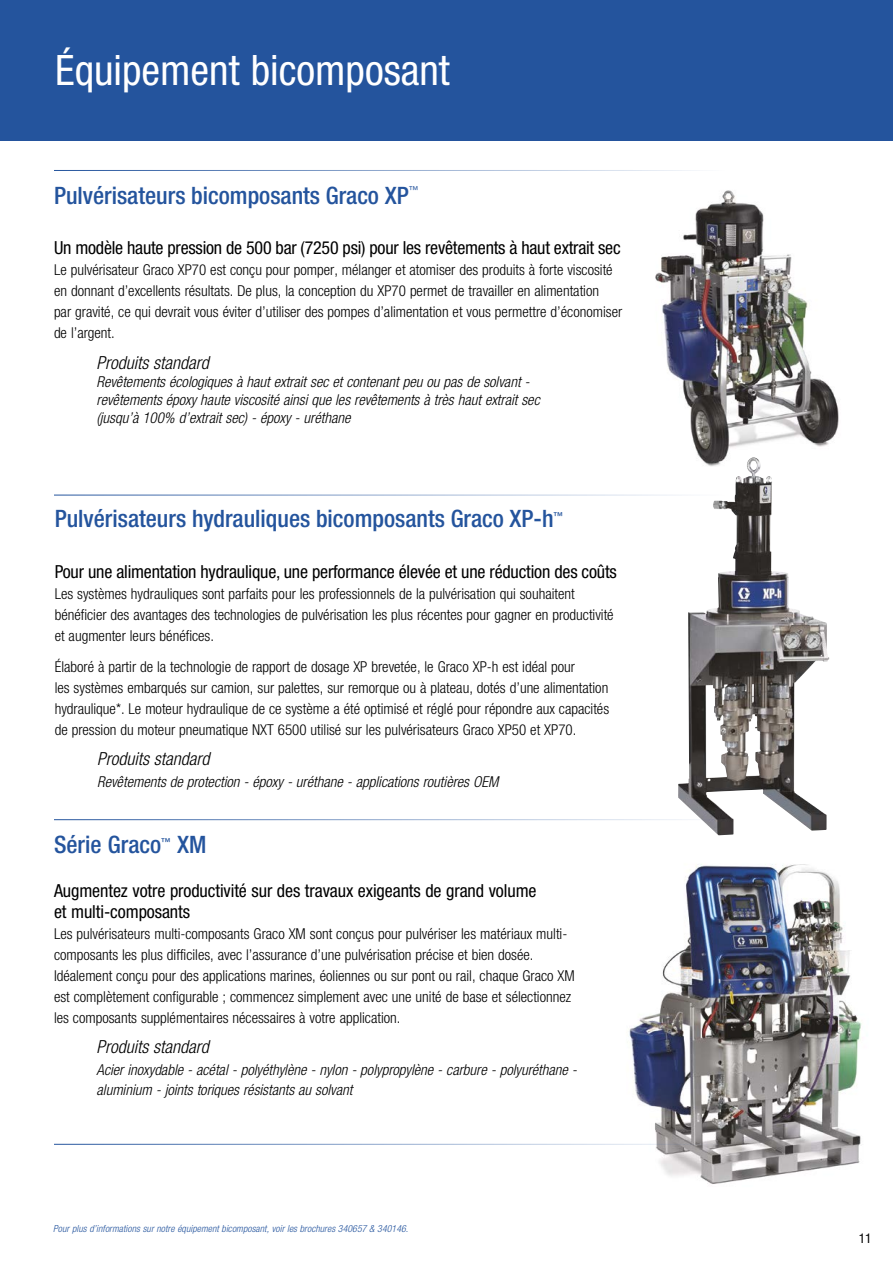
<style>
.page{position:relative;width:893px;height:1263px;background:#fff}
.page>*{position:absolute;margin:0;border:0;box-sizing:border-box;transform-origin:0 0}
.t1{font:condensed 42px "Helvetica Neue LT Std";color:#fff}
.t2{font:500 condensed 24px "Helvetica Neue LT Std";color:#24549d}
.t3{font:condensed 18px/21.6px "Helvetica Neue LT Std";letter-spacing:-.01em;color:#000}
.t4{font:italic 300 condensed 18px "Helvetica Neue LT Std";color:#000}
.t5{font:300 condensed 15px/21px "Helvetica Neue LT Std";color:#000}
.t6{font:italic 300 condensed 15px/18px "Helvetica Neue LT Std";color:#000}
.t7{font:condensed 13.5px "Helvetica Neue LT Std";color:#000}
.t8{font:italic 300 condensed 9.75px "Helvetica Neue LT Std";letter-spacing:.01em;color:#24549d}
.t9{font:500 condensed 9.6px "Helvetica Neue LT Std";color:#24549d}
.t10{font:condensed 9.6px "Helvetica Neue LT Std";color:#24549d}
</style>
<div class="page">
<div style="left:0;top:0;width:893px;height:140px;background:#24549d"></div>
<img style="left:655px;top:190px;width:184px;height:270px">
<img style="left:678px;top:460px;width:149px;height:375px">
<img style="left:629px;top:864px;width:233px;height:320px">
<hr style="left:54px;top:495px;width:784px;height:1px;background:#24549d">
<hr style="left:54px;top:1144px;width:784px;height:1px;background:#24549d">
<hr style="left:54px;top:170px;width:784px;height:1px;background:#24549d">
<hr style="left:54px;top:819px;width:784px;height:1px;background:#24549d">
<h1 class="t1" style="left:55px;top:46px;width:396px">Équipement bicomposant</h1>
<h2 class="t2" style="left:54px;top:181px;width:356px">Pulvérisateurs bicomposants Graco XP</h2>
<p class="t10" style="left:409px;top:184px;width:11px">™</p>
<p class="t3" style="left:54px;top:237px;width:568px">Un modèle haute pression de 500 bar (7250 psi) pour les revêtements à haut extrait sec</p>
<p class="t5" style="left:54px;top:259px;width:570px">Le pulvérisateur Graco XP70 est conçu pour pomper, mélanger et atomiser des produits à forte viscosité en donnant d’excellents résultats. De plus, la conception du XP70 permet de travailler en alimentation<br>par gravité, ce qui devrait vous éviter d’utiliser des pompes d’alimentation et vous permettre d’économiser de l’argent.</p>
<p class="t4" style="left:97px;top:352px;width:114px">Produits standard</p>
<p class="t6" style="left:97px;top:373px;width:445px">Revêtements écologiques à haut extrait sec et contenant peu ou pas de solvant - revêtements époxy haute viscosité ainsi que les revêtements à très haut extrait sec (jusqu’à 100% d’extrait sec) - époxy - uréthane</p>
<h2 class="t2" style="left:55px;top:504px;width:500px">Pulvérisateurs hydrauliques bicomposants Graco XP-h</h2>
<p class="t9" style="left:554px;top:510px;width:11px">™</p>
<p class="t3" style="left:55px;top:560px;width:564px">Pour une alimentation hydraulique, une performance élevée et une réduction des coûts</p>
<p class="t5" style="left:55px;top:583px;width:560px">Les systèmes hydrauliques sont parfaits pour les professionnels de la pulvérisation qui souhaitent bénéficier des avantages des technologies de pulvérisation les plus récentes pour gagner en productivité et augmenter leurs bénéfices.</p>
<p class="t5" style="left:55px;top:656px;width:556px">Élaboré à partir de la technologie de rapport de dosage XP brevetée, le Graco XP-h est idéal pour<br>les systèmes embarqués sur camion, sur palettes, sur remorque ou à plateau, dotés d’une alimentation hydraulique*. Le moteur hydraulique de ce système a été optimisé et réglé pour répondre aux capacités de pression du moteur pneumatique NXT 6500 utilisé sur les pulvérisateurs Graco XP50 et XP70.</p>
<p class="t4" style="left:97px;top:749px;width:114px">Produits standard</p>
<p class="t6" style="left:97px;top:773px;width:403px">Revêtements de protection - époxy - uréthane - applications routières OEM</p>
<h2 class="t2" style="left:54px;top:830px;width:109px">Série Graco</h2>
<p class="t9" style="left:161px;top:836px;width:11px">™</p>
<h2 class="t2" style="left:177px;top:830px;width:31px">XM</h2>
<p class="t3" style="left:54px;top:879px;width:484px">Augmentez votre productivité sur des travaux exigeants de grand volume et multi-composants</p>
<p class="t5" style="left:54px;top:923px;width:522px">Les pulvérisateurs multi-composants Graco XM sont conçus pour pulvériser les matériaux multi&shy;composants les plus difficiles, avec l’assurance d’une pulvérisation précise et bien dosée.<br>Idéalement conçu pour des applications marines, éoliennes ou sur pont ou rail, chaque Graco XM est complètement configurable ; commencez simplement avec une unité de base et sélectionnez les composants supplémentaires nécessaires à votre application.</p>
<p class="t4" style="left:97px;top:1036px;width:114px">Produits standard</p>
<p class="t6" style="left:97px;top:1060px;width:482px;line-height:19.5px">Acier inoxydable - acétal - polyéthylène - nylon - polypropylène - carbure - polyuréthane - aluminium - joints toriques résistants au solvant</p>
<p class="t8" style="left:53px;top:1222px;width:357px">Pour plus d’informations sur notre équipement bicomposant, voir les brochures 340657 &amp; 340146.</p>
<p class="t7" style="left:859px;top:1230px;width:14px">11</p>
</div>
